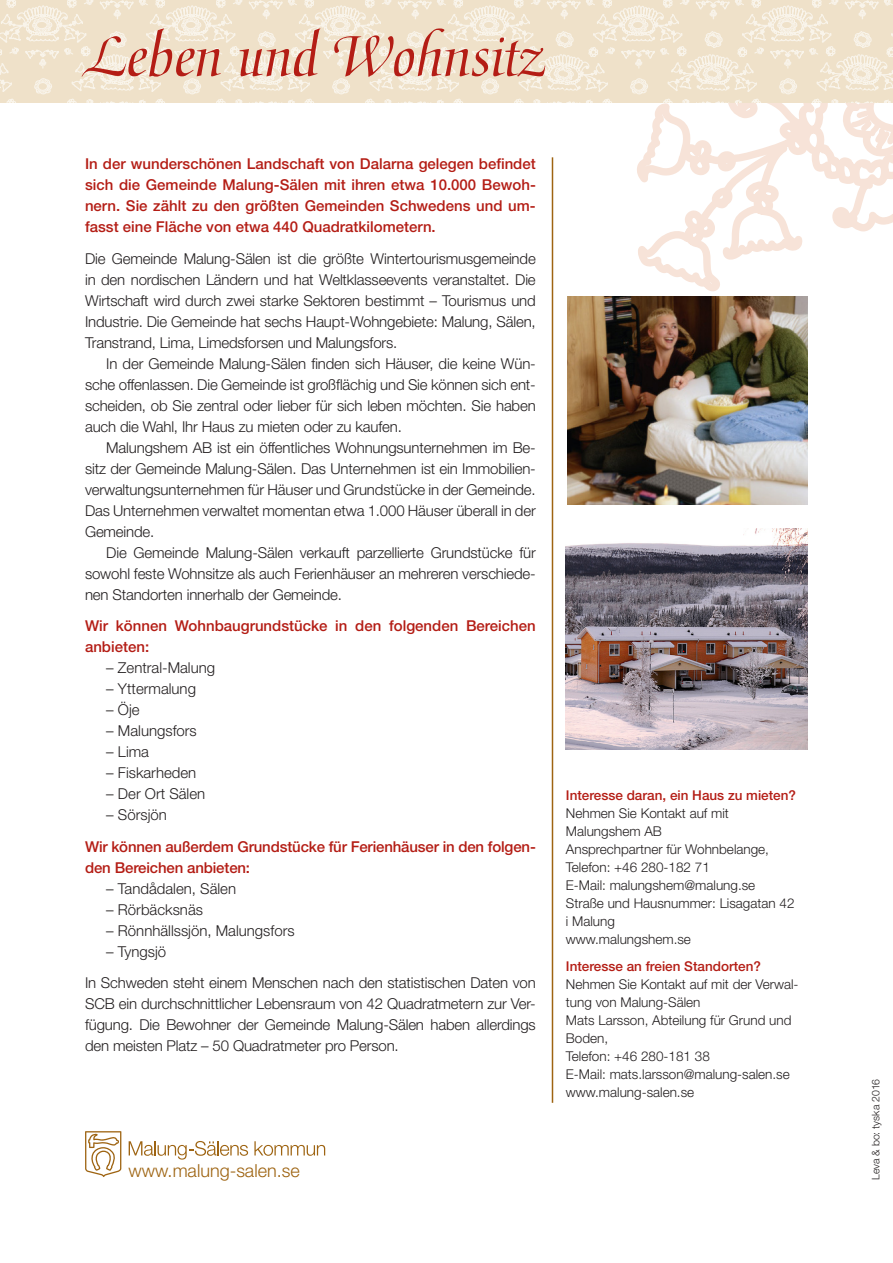
<style>
.page{position:relative;width:893px;height:1263px;background:#fff}
.page>*{position:absolute;margin:0;border:0;box-sizing:border-box;transform-origin:0 0}
.t1{font:63px "Medici Script";letter-spacing:-.01em;color:#b41d15}
.t2{font:300 18px "Helvetica Neue";color:#9e6412}
.t3{font:300 15px/21px "Helvetica Neue";letter-spacing:-.01em;color:#231f20;text-align:justify}
.t4{font:500 15px/21px "Helvetica Neue";color:#b41d15}
.t5{font:300 13.5px/18px "Helvetica Neue";color:#231f20}
.t6{font:500 13.5px "Helvetica Neue";color:#b41d15}
.t7{font:300 10.5px "Helvetica Neue";color:#231f20}
</style>
<div class="page">
<svg style="left:637px;top:103px;width:256px;height:187px"></svg>
<svg style="left:0;top:0;width:893px;height:103px;background:#f0e4cf"></svg>
<img style="left:566px;top:529px;width:242px;height:220px">
<img style="left:567px;top:296px;width:241px;height:209px">
<svg style="left:85px;top:1131px;width:36px;height:46px"></svg>
<svg style="left:129px;top:1141px;width:119px;height:18px"></svg>
<svg style="left:254px;top:1141px;width:71px;height:15px"></svg>
<hr style="left:552px;top:157px;width:1px;height:946px;background:#9e6412">
<h1 class="t1" style="left:85px;top:21px;width:462px">Leben und Wohnsitz</h1>
<p class="t4" style="left:85px;top:153px;width:452px;text-align:justify">In der wunderschönen Landschaft von Dalarna gelegen befindet sich die Gemeinde Malung-Sälen mit ihren etwa 10.000 Bewoh&shy;nern. Sie zählt zu den größten Gemeinden Schwedens und um&shy;fasst eine Fläche von etwa 440 Quadratkilometern.</p>
<p class="t3" style="left:85px;top:247px;width:452px">Die Gemeinde Malung-Sälen ist die größte Wintertourismusgemeinde in den nordischen Ländern und hat Weltklasseevents veranstaltet. Die Wirtschaft wird durch zwei starke Sektoren bestimmt – Tourismus und Industrie. Die Gemeinde hat sechs Haupt-Wohngebiete: Malung, Sälen, Transtrand, Lima, Limedsforsen und Malungsfors.</p>
<p class="t3" style="left:85px;top:352px;width:452px;text-indent:21px">In der Gemeinde Malung-Sälen finden sich Häuser, die keine Wün&shy;sche offenlassen. Die Gemeinde ist großflächig und Sie können sich ent&shy;scheiden, ob Sie zentral oder lieber für sich leben möchten. Sie haben auch die Wahl, Ihr Haus zu mieten oder zu kaufen.</p>
<p class="t3" style="left:85px;top:436px;width:452px;text-indent:21px">Malungshem AB ist ein öffentliches Wohnungsunternehmen im Be&shy;sitz der Gemeinde Malung-Sälen. Das Unternehmen ist ein Immobilien&shy;verwaltungsunternehmen für Häuser und Grundstücke in der Gemeinde.<br>Das Unternehmen verwaltet momentan etwa 1.000 Häuser überall in der Gemeinde.</p>
<p class="t3" style="left:85px;top:541px;width:452px;text-indent:21px">Die Gemeinde Malung-Sälen verkauft parzellierte Grundstücke für sowohl feste Wohnsitze als auch Ferienhäuser an mehreren verschiede&shy;nen Standorten innerhalb der Gemeinde.</p>
<p class="t4" style="left:85px;top:615px;width:452px">Wir können Wohnbaugrundstücke in den folgenden Bereichen anbieten:</p>
<p class="t3" style="left:106px;top:657px;width:110px">– Zentral-Malung</p>
<p class="t3" style="left:106px;top:678px;width:91px">– Yttermalung</p>
<p class="t3" style="left:106px;top:699px;width:35px">– Öje</p>
<p class="t3" style="left:106px;top:720px;width:92px">– Malungsfors</p>
<p class="t3" style="left:106px;top:741px;width:44px">– Lima</p>
<p class="t3" style="left:106px;top:762px;width:92px">– Fiskarheden</p>
<p class="t3" style="left:106px;top:783px;width:100px">– Der Ort Sälen</p>
<p class="t3" style="left:106px;top:804px;width:62px">– Sörsjön</p>
<p class="t4" style="left:85px;top:836px;width:452px">Wir können außerdem Grundstücke für Ferienhäuser in den folgen&shy;den Bereichen anbieten:</p>
<p class="t3" style="left:106px;top:877px;width:131px">– Tandådalen, Sälen</p>
<p class="t3" style="left:106px;top:898px;width:98px">– Rörbäcksnäs</p>
<p class="t3" style="left:106px;top:919px;width:190px">– Rönnhällssjön, Malungsfors</p>
<p class="t3" style="left:85px;top:935px;width:452px;line-height:31.5px;text-indent:21px">– Tyngsjö<br>In Schweden steht einem Menschen nach den statistischen Daten von</p>
<p class="t3" style="left:85px;top:993px;width:452px">SCB ein durchschnittlicher Lebensraum von 42 Quadratmetern zur Ver&shy;fügung. Die Bewohner der Gemeinde Malung-Sälen haben allerdings den meisten Platz – 50 Quadratmeter pro Person.</p>
<p class="t2" style="left:129px;top:1159px;width:173px">www.malung-salen.se</p>
<p class="t6" style="left:566px;top:787px;width:232px">Interesse daran, ein Haus zu mieten?</p>
<p class="t5" style="left:566px;top:804px;width:230px">Nehmen Sie Kontakt auf mit<br>Malungshem AB<br>Ansprechpartner für Wohnbelange,<br>Telefon: +46 280-182 71<br>E-Mail: malungshem@malung.se<br>Straße und Hausnummer: Lisagatan 42 i Malung<br>www.malungshem.se</p>
<p class="t6" style="left:566px;top:958px;width:197px">Interesse an freien Standorten?</p>
<p class="t5" style="left:566px;top:975px;width:234px">Nehmen Sie Kontakt auf mit der Verwal&shy;tung von Malung-Sälen<br>Mats Larsson, Abteilung für Grund und<br>Boden,<br>Telefon: +46 280-181 38<br>E-Mail: mats.larsson@malung-salen.se www.malung-salen.se</p>
<p class="t7" style="left:869px;top:1180px;width:103px;rotate:-90deg">Leva &amp; bo: tyska 2016</p>
</div>
